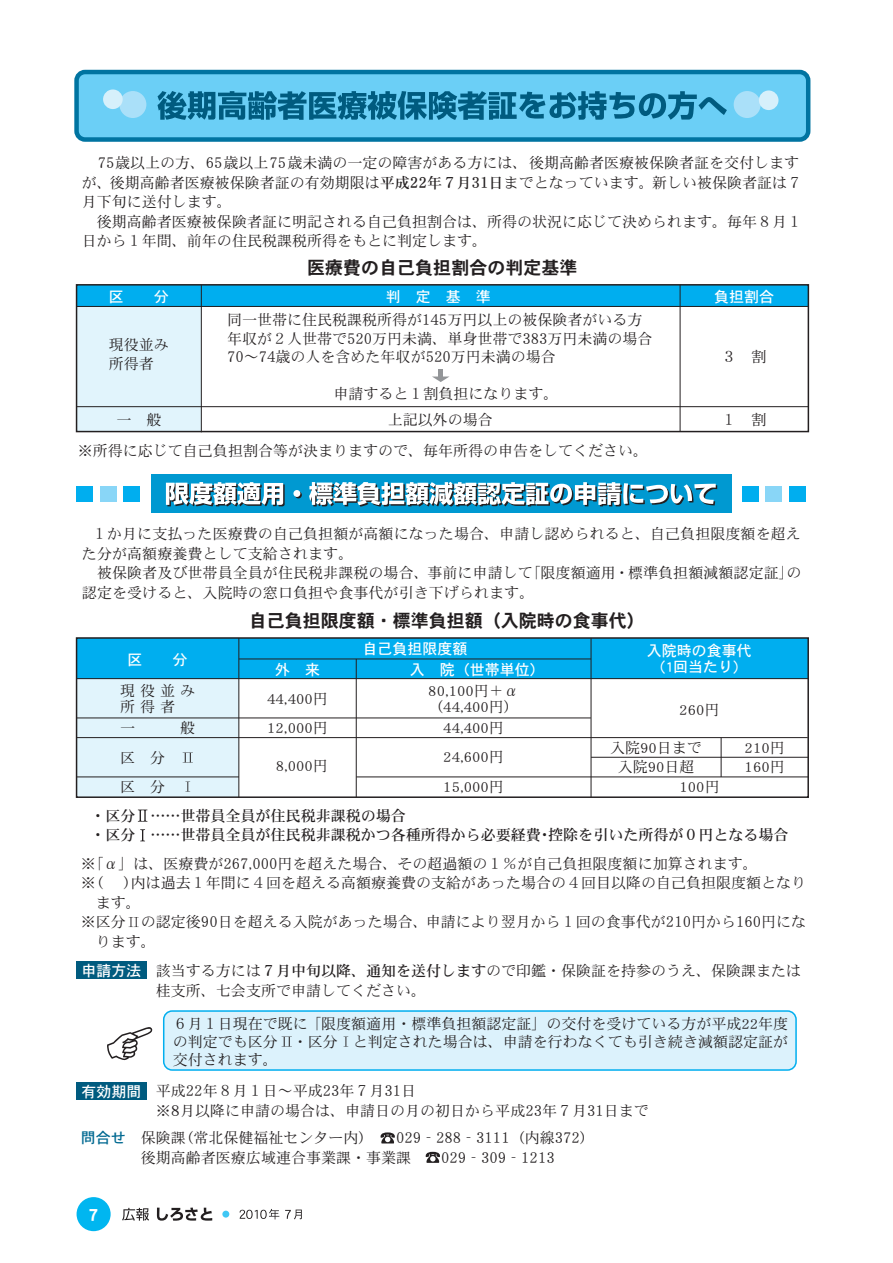
<style>
.page{position:relative;width:893px;height:1263px;background:#fff}
.page>*{position:absolute;margin:0;border:0;box-sizing:border-box;transform-origin:0 0}
.t1{font:18px "DFHS Gothic Std W7";color:#231f20}
.t2{font:18px "DFHS Gothic Std W9";color:#fff}
.t3{font:16.5px "DFHS Mincho Std W3";color:#231f20;scale:.91 1}
.t4{font:15px/19.5px "DFHS Mincho Std W3";color:#231f20}
.t5{font:15px/19.5px "DFHS Mincho Std W5";color:#231f20}
.t6{font:15px/20.2px "DFHS Gothic Std W5";color:#fff}
.s1{font-size:16.5px}
.s2{font-family:"DFHS Mincho Std W5"}
.s3{font-family:"DFHS Mincho Std W5";font-size:16.5px}
.s4{font-family:"DFHS Gothic Std W5";color:#006991}
.s5{font-size:15px}
</style>
<div class="page">
<div style="left:77px;top:285px;width:124px;height:146px;background:#e1f4fc"></div>
<div style="left:77px;top:285px;width:731px;height:21px;background:#00aeef"></div>
<hr style="left:201px;top:285px;width:1px;height:147px;background:#231f20">
<hr style="left:679px;top:285px;width:1px;height:147px;background:#231f20">
<div style="left:76px;top:284px;width:733px;height:148px;border:2px solid #231f20"></div>
<hr style="left:77px;top:306px;width:730px;height:1px;background:#231f20">
<hr style="left:77px;top:406px;width:731px;height:1px;background:#231f20">
<div style="left:438px;top:369px;width:5px;height:9px;background:#939598"></div>
<svg style="left:433px;top:377px;width:16px;height:5px"></svg>
<div style="left:77px;top:638px;width:162px;height:159px;background:#e1f4fc"></div>
<div style="left:77px;top:638px;width:731px;height:41px;background:#00aeef"></div>
<hr style="left:590px;top:638px;width:1px;height:159px;background:#231f20">
<hr style="left:720px;top:738px;width:1px;height:39px;background:#231f20">
<hr style="left:356px;top:659px;width:1px;height:138px;background:#231f20">
<hr style="left:238px;top:638px;width:1px;height:159px;background:#231f20">
<div style="left:76px;top:637px;width:733px;height:161px;border:2px solid #231f20"></div>
<hr style="left:239px;top:659px;width:352px;height:1px;background:#231f20">
<hr style="left:77px;top:718px;width:514px;height:1px;background:#231f20">
<hr style="left:77px;top:737px;width:730px;height:1px;background:#231f20">
<hr style="left:591px;top:757px;width:217px;height:1px;background:#231f20">
<hr style="left:356px;top:777px;width:452px;height:1px;background:#231f20">
<hr style="left:76px;top:777px;width:163px;height:1px;background:#231f20">
<hr style="left:76px;top:678px;width:732px;height:1px;background:#231f20">
<div style="left:163px;top:1010px;width:633px;height:61px;background:#dcf2fc;border:2px solid #00aeef;border-radius:9px"></div>
<div style="left:124px;top:486px;width:16px;height:16px;background:#00aeef"></div>
<div style="left:100px;top:486px;width:16px;height:16px;background:#89d6f7"></div>
<div style="left:77px;top:486px;width:16px;height:16px;background:#00aeef"></div>
<div style="left:789px;top:486px;width:16px;height:16px;background:#00aeef"></div>
<div style="left:766px;top:486px;width:16px;height:16px;background:#89d6f7"></div>
<div style="left:742px;top:486px;width:16px;height:16px;background:#00aeef"></div>
<div style="left:151px;top:475px;width:580px;height:38px;background:#0099d1"></div>
<svg style="left:380px;top:1132px;width:15px;height:12px"></svg>
<svg style="left:425px;top:1152px;width:15px;height:11px"></svg>
<div style="left:76px;top:961px;width:70px;height:18px;background:#005b7f"></div>
<div style="left:76px;top:1082px;width:70px;height:18px;background:#005b7f"></div>
<div style="left:74px;top:70px;width:736px;height:72px;background:#6bcff6;border:4px solid #0074a1;border-radius:9px"></div>
<div style="left:119px;top:91px;width:27px;height:27px;background:#aae0f9;border-radius:50%"></div>
<div style="left:103px;top:89px;width:20px;height:20px;background:#d6f0fb;border-radius:50%"></div>
<div style="left:733px;top:91px;width:27px;height:27px;background:#aae0f9;border-radius:50%"></div>
<div style="left:758px;top:90px;width:20px;height:20px;background:#d6f0fb;border-radius:50%"></div>
<svg style="left:107px;top:1027px;width:45px;height:33px"></svg>
<svg style="left:295px;top:492px;width:7px;height:6px"></svg>
<svg style="left:166px;top:482px;width:119px;height:24px;background:#a7bfc9"></svg>
<div style="left:293px;top:490px;width:7px;height:7px;background:#fff;border-radius:50%"></div>
<svg style="left:309px;top:482px;width:408px;height:25px"></svg>
<div style="left:77px;top:1197px;width:34px;height:34px;background:#00b6f0;border-radius:50%"></div>
<div style="left:222px;top:1211px;width:7px;height:7px;background:#40c7f4;border-radius:50%"></div>
<svg style="left:122px;top:1208px;width:27px;height:13px"></svg>
<svg style="left:157px;top:1208px;width:55px;height:13px"></svg>
<svg style="left:239px;top:1209px;width:40px;height:10px"></svg>
<svg style="left:285px;top:1210px;width:17px;height:9px"></svg>
<svg style="left:343px;top:1037px;width:5px;height:10px"></svg>
<svg style="left:281px;top:1037px;width:11px;height:10px"></svg>
<svg style="left:183px;top:753px;width:10px;height:10px"></svg>
<svg style="left:185px;top:782px;width:5px;height:10px"></svg>
<svg style="left:157px;top:91px;width:570px;height:29px"></svg>
<svg style="left:140px;top:829px;width:5px;height:12px"></svg>
<svg style="left:138px;top:810px;width:9px;height:12px"></svg>
<svg style="left:129px;top:917px;width:9px;height:10px"></svg>
<p class="t4" style="left:98px;top:153px;width:703px"><span class="s1">75</span>歳以上の方、<span class="s1">65</span>歳以上<span class="s1">75</span>歳未満の一定の障害がある方には、後期高齢者医療被保険者証を交付します</p>
<p class="t4" style="left:82px;top:172px;width:721px">が、後期高齢者医療被保険者証の有効期限は<span class="s2">平成</span><span class="s3">22</span><span class="s2">年７月</span><span class="s3">31</span><span class="s2">日</span>までとなっています。新しい被保険者証は７</p>
<p class="t4" style="left:82px;top:192px;width:151px">月下旬に送付します。</p>
<p class="t4" style="left:97px;top:211px;width:707px">後期高齢者医療被保険者証に明記される自己負担割合は、所得の状況に応じて決められます。毎年８月１</p>
<p class="t4" style="left:82px;top:231px;width:406px">日から１年間、前年の住民税課税所得をもとに判定します。</p>
<p class="t6" style="left:109px;top:286px;width:16px">区</p>
<p class="t6" style="left:154px;top:286px;width:16px">分</p>
<p class="t4" style="left:109px;top:335px;width:61px">現役並み所得者</p>
<p class="t1" style="left:307px;top:258px;width:272px">医療費の自己負担割合の判定基準</p>
<p class="t6" style="left:385px;top:286px;width:106px">判定基準</p>
<p class="t4" style="left:227px;top:311px;width:427px;line-height:18.5px">同一世帯に住民税課税所得が<span class="s1">145</span>万円以上の被保険者がいる方年収が２人世帯で<span class="s1">520</span>万円未満、単身世帯で<span class="s1">383</span>万円未満の場合<br><span class="s1">70</span>～<span class="s1">74</span>歳の人を含めた年収が<span class="s1">520</span>万円未満の場合</p>
<p class="t4" style="left:333px;top:384px;width:226px">申請すると１割負担になります。</p>
<p class="t6" style="left:714px;top:286px;width:61px">負担割合</p>
<p class="t4" style="left:721px;top:347px;width:46px">３ 割</p>
<p class="t4" style="left:388px;top:409px;width:106px">上記以外の場合</p>
<p class="t4" style="left:116px;top:409px;width:46px">一 般</p>
<p class="t4" style="left:721px;top:409px;width:46px">１ 割</p>
<p class="t4" style="left:78px;top:440px;width:571px">※所得に応じて自己負担割合等が決まりますので、毎年所得の申告をしてください。</p>
<p class="t4" style="left:92px;top:524px;width:710px">１か月に支払った医療費の自己負担額が高額になった場合、申請し認められると、自己負担限度額を超え</p>
<p class="t4" style="left:82px;top:544px;width:273px">た分が高額療養費として支給されます。</p>
<p class="t4" style="left:97px;top:563px;width:706px">被保険者及び世帯員全員が住民税非課税の場合、事前に申請して「限度額適用・標準負担額減額認定証」の</p>
<p class="t4" style="left:82px;top:583px;width:454px">認定を受けると、入院時の窓口負担や食事代が引き下げられます。</p>
<p class="t6" style="left:127px;top:649px;width:16px">区</p>
<p class="t6" style="left:172px;top:649px;width:16px">分</p>
<p class="t4" style="left:120px;top:682px;width:76px;line-height:16.5px">現役並み所得者</p>
<p class="t4" style="left:120px;top:718px;width:16px">一</p>
<p class="t4" style="left:180px;top:718px;width:17px">般</p>
<p class="t4" style="left:120px;top:743px;width:46px;line-height:29.1px">区 分区 分</p>
<p class="t1" style="left:249px;top:611px;width:397px">自己負担限度額・標準負担額（入院時の食事代）</p>
<p class="t6" style="left:275px;top:659px;width:46px">外 来</p>
<p class="t6" style="left:410px;top:639px;width:136px;text-indent:-47px">自己負担限度額<br>入 院（世帯単位）</p>
<p class="t6" style="left:646px;top:642px;width:106px;line-height:16.5px;text-align:center">入院時の食事代(1回当たり)</p>
<p class="t4" style="left:679px;top:699px;width:42px">260円</p>
<p class="t4" style="left:428px;top:682px;width:92px;line-height:16.5px">80,100円＋α（44,400円）</p>
<p class="t4" style="left:267px;top:683px;width:62px;line-height:29.5px">44,400円<br>12,000円</p>
<p class="t4" style="left:276px;top:756px;width:54px">8,000円</p>
<p class="t4" style="left:443px;top:713px;width:62px;line-height:29.5px;text-align:justify">44,400円24,600円15,000円</p>
<p class="t4" style="left:610px;top:737px;width:93px;text-align:center">入院90日まで入院90日超</p>
<p class="t4" style="left:744px;top:737px;width:42px">210円<br>160円</p>
<p class="t4" style="left:679px;top:777px;width:42px">100円</p>
<p class="t5" style="left:91px;top:806px;width:699px">・区分 ……世帯員全員が住民税非課税の場合<br>・区分 ……世帯員全員が住民税非課税かつ各種所得から必要経費・控除を引いた所得が０円となる場合</p>
<p class="t4" style="left:81px;top:853px;width:678px">※｢α」は、医療費が<span class="s1">267</span>,<span class="s1">000</span>円を超えた場合、その超過額の１％が自己負担限度額に加算されます。※（</p>
<p class="t4" style="left:123px;top:873px;width:684px">）内は過去１年間に４回を超える高額療養費の支給があった場合の４回目以降の自己負担限度額となり</p>
<p class="t4" style="left:96px;top:892px;width:46px">ます。</p>
<p class="t4" style="left:81px;top:912px;width:726px">※区分 の認定後<span class="s1">90</span>日を超える入院があった場合、申請により翌月から１回の食事代が<span class="s1">210</span>円から<span class="s1">160</span>円にな</p>
<p class="t4" style="left:96px;top:931px;width:61px">ります。</p>
<p class="t6" style="left:81px;top:960px;width:61px">申請方法</p>
<p class="t6" style="left:81px;top:1081px;width:61px">有効期間</p>
<p class="t4" style="left:156px;top:961px;width:646px">該当する方には<span class="s2">７月中旬以降、通知を送付します</span>ので印鑑・保険証を持参のうえ、保険課または桂支所、七会支所で申請してください。</p>
<p class="t4" style="left:173px;top:1014px;width:617px;line-height:18px;text-align:justify">６月１日現在で既に「限度額適用・標準負担額認定証」の交付を受けている方が平成22年度の判定でも区分 ・区分 と判定された場合は、申請を行わなくても引き続き減額認定証が交付されます。</p>
<p class="t4" style="left:156px;top:1081px;width:494px">平成<span class="s1">22</span>年８月１日～平成<span class="s1">23</span>年７月<span class="s1">31</span>日<br>※<span class="s1">8</span>月以降に申請の場合は、申請日の月の初日から平成<span class="s1">23</span>年７月<span class="s1">31</span>日まで</p>
<p class="t4" style="left:81px;top:1128px;width:294px"><span class="s4">問合せ</span> 保険課（常北保健福祉センター内）</p>
<p class="t3" style="left:396px;top:1128px;width:220px">029<span class="s5">‐</span>288<span class="s5">‐</span>3111<span class="s5">（内線</span>372<span class="s5">）</span></p>
<p class="t4" style="left:141px;top:1147px;width:271px">後期高齢者医療広域連合事業課・事業課</p>
<p class="t3" style="left:441px;top:1148px;width:126px">029<span class="s5">‐</span>309<span class="s5">‐</span>1213</p>
<p class="t2" style="left:88px;top:1205px;width:12px">7</p>
</div>
